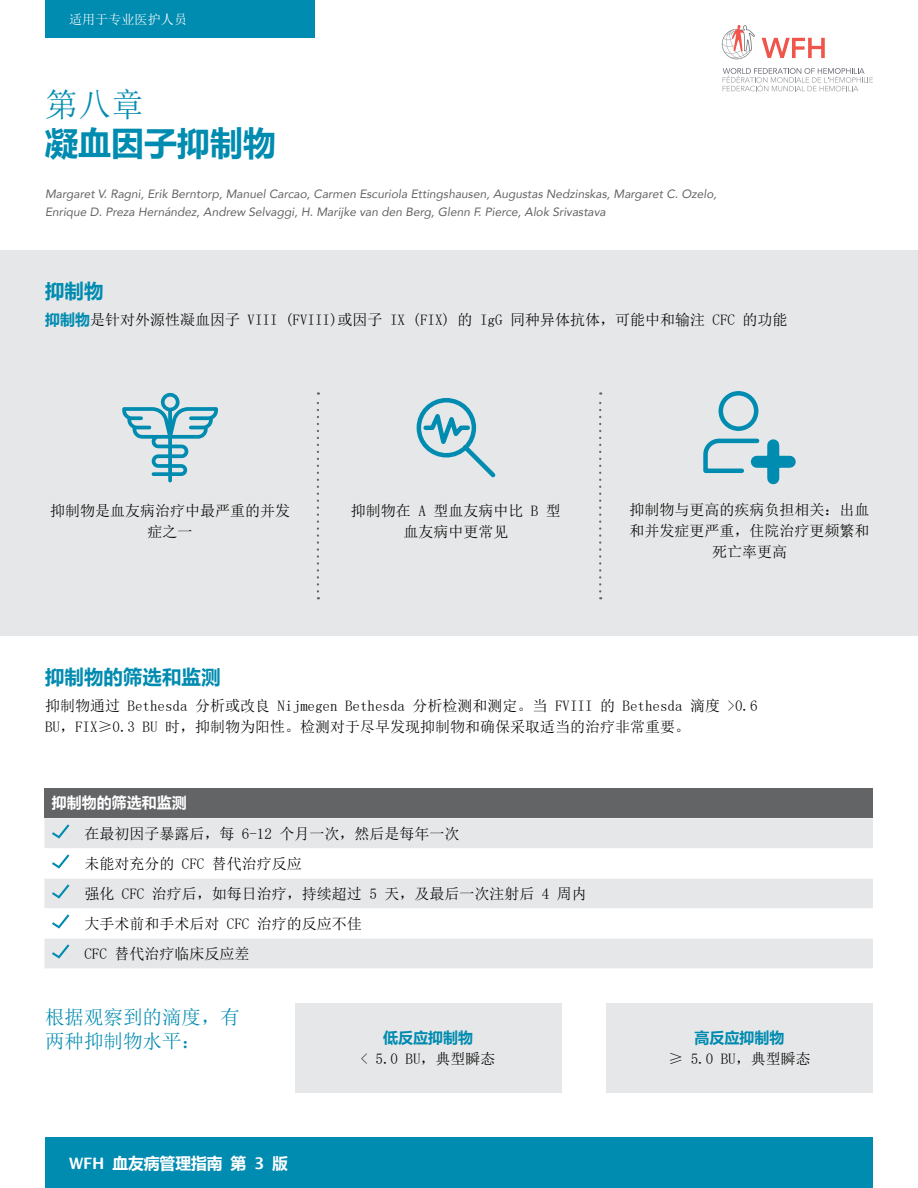
<style>
.page{position:relative;width:918px;height:1188px;background:#fff}
.page>*{position:absolute;margin:0;border:0;box-sizing:border-box;transform-origin:0 0}
.Chapter{font:700 33px "Sim Sun";color:#008bb0}
.Chapter-2{font:33px "Sim Sun";color:#008bb0}
.Sous-titre{font:19.5px/24px "Sim Sun";color:#008bb0}
.Titre{font:700 19.5px "Sim Sun";color:#008bb0}
.t1{font:700 15.75px "Sim Sun";color:#fff}
.Texte{font:15px/21px "Sim Sun";color:#000;text-align:center}
.Texte-2{font:700 15px "Sim Sun";color:#008bb0}
.Texte-3{font:700 15px "Sim Sun";color:#fff}
.t2{font:13.2px "Sim Sun";color:#fff}
.Auteurs{font:italic 12px/18px "Avenir";color:#636466}
.s1{font-weight:700;color:#008bb0}
</style>
<div class="page">
<svg style="left:762px;top:38px;width:63px;height:20px"></svg>
<svg style="left:723px;top:68px;width:150px;height:23px"></svg>
<svg style="left:722px;top:25px;width:33px;height:34px"></svg>
<div style="left:45px;top:0;width:270px;height:38px;background:#008bb0"></div>
<div style="left:45px;top:1137px;width:828px;height:51px;background:#008bb0"></div>
<div style="left:0;top:250px;width:918px;height:385px;background:#e6e7e8"></div>
<svg style="left:317px;top:392px;width:2px;height:199px"></svg>
<svg style="left:599px;top:392px;width:2px;height:199px"></svg>
<div style="left:44px;top:788px;width:829px;height:30px;background:#636466"></div>
<div style="left:44px;top:818px;width:829px;height:150px;background:#e6e7e8"></div>
<svg style="left:44px;top:848px;width:829px;height:90px"></svg>
<svg style="left:50px;top:822px;width:22px;height:18px"></svg>
<svg style="left:50px;top:852px;width:22px;height:18px"></svg>
<svg style="left:50px;top:882px;width:22px;height:18px"></svg>
<svg style="left:50px;top:912px;width:22px;height:18px"></svg>
<svg style="left:50px;top:942px;width:22px;height:18px"></svg>
<div style="left:295px;top:1004px;width:267px;height:89px;background:#e6e7e8"></div>
<div style="left:606px;top:1004px;width:267px;height:89px;background:#e6e7e8"></div>
<svg style="left:416px;top:398px;width:80px;height:80px"></svg>
<div style="left:767px;top:445px;width:12px;height:33px;background:#008bb0"></div>
<div style="left:757px;top:456px;width:33px;height:12px;background:#008bb0"></div>
<svg style="left:703px;top:391px;width:59px;height:82px"></svg>
<svg style="left:122px;top:392px;width:96px;height:90px"></svg>
<p class="t2" style="left:69px;top:13px;width:120px">适用于专业医护人员</p>
<p class="Chapter-2" style="left:45px;top:87px;width:100px">第八章</p>
<p class="Chapter" style="left:45px;top:124px;width:232px">凝血因子抑制物</p>
<p class="Auteurs" style="left:45px;top:185px;width:673px">Margaret V. Ragni, Erik Berntorp, Manuel Carcao, Carmen Escuriola Ettingshausen, Augustas Nedzinskas, Margaret C. Ozelo,<br>Enrique D. Preza Hernández, Andrew Selvaggi, H. Marijke van den Berg, Glenn F. Pierce, Alok Srivastava</p>
<p class="Titre" style="left:45px;top:280px;width:60px">抑制物</p>
<p class="Texte" style="left:45px;top:309px;width:744px"><span class="s1">抑制物</span>是针对外源性凝血因子 VIII (FVIII)或因子 IX (FIX) 的 IgG 同种异体抗体，可能中和输注 CFC 的功能</p>
<p class="Texte" style="left:50px;top:500px;width:241px">抑制物是血友病治疗中最严重的并发症之一</p>
<p class="Texte" style="left:351px;top:500px;width:211px">抑制物在 A 型血友病中比 B 型血友病中更常见</p>
<p class="Texte" style="left:630px;top:500px;width:241px">抑制物与更高的疾病负担相关：出血和并发症更严重，住院治疗更频繁和死亡率更高</p>
<p class="Titre" style="left:45px;top:666px;width:177px">抑制物的筛选和监测</p>
<p class="Texte" style="left:45px;top:695px;width:714px;text-align:left">抑制物通过 Bethesda 分析或改良 Nijmegen Bethesda 分析检测和测定。当 FVIII 的 Bethesda 滴度 &gt;0.6<br>BU，FIX≥0.3 BU 时，抑制物为阳性。检测对于尽早发现抑制物和确保采取适当的治疗非常重要。</p>
<p class="Texte-3" style="left:52px;top:793px;width:136px">抑制物的筛选和监测</p>
<p class="Texte" style="left:84px;top:823px;width:377px">在最初因子暴露后，每 6-12 个月一次，然后是每年一次</p>
<p class="Texte" style="left:84px;top:853px;width:219px">未能对充分的 CFC 替代治疗反应</p>
<p class="Texte" style="left:84px;top:883px;width:504px">强化 CFC 治疗后，如每日治疗，持续超过 5 天，及最后一次注射后 4 周内</p>
<p class="Texte" style="left:84px;top:913px;width:279px">大手术前和手术后对 CFC 治疗的反应不佳</p>
<p class="Texte" style="left:84px;top:943px;width:166px">CFC 替代治疗临床反应差</p>
<p class="Sous-titre" style="left:45px;top:1005px;width:196px">根据观察到的滴度，有两种抑制物水平：</p>
<p class="t1" style="left:69px;top:1154px;width:221px">WFH 血友病管理指南 第 3 版</p>
<p class="Texte-2" style="left:383px;top:1029px;width:91px">低反应抑制物</p>
<p class="Texte" style="left:361px;top:1048px;width:136px">&lt; 5.0 BU，典型瞬态</p>
<p class="Texte-2" style="left:694px;top:1029px;width:91px">高反应抑制物</p>
<p class="Texte" style="left:668px;top:1048px;width:144px">≥ 5.0 BU，典型瞬态</p>
</div>
